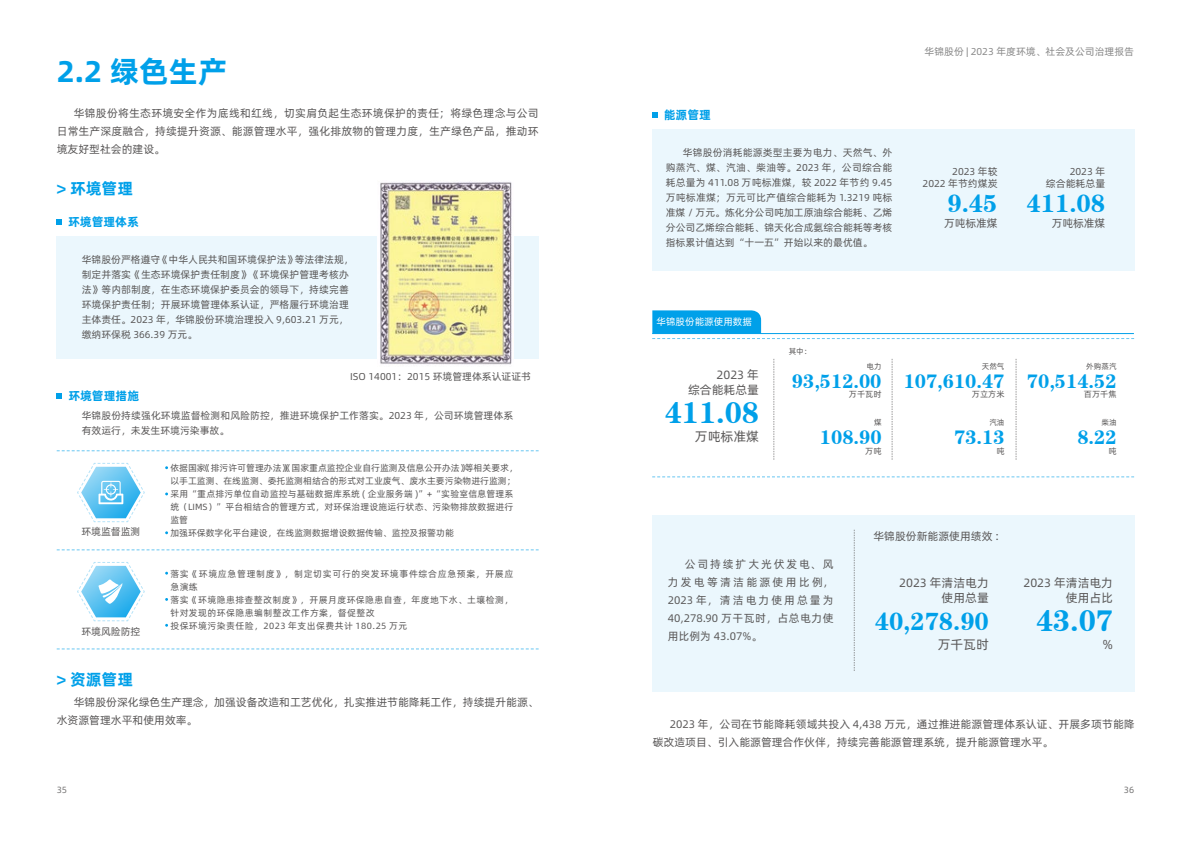
<style>
.page{position:relative;width:1191px;height:842px;background:#fff}
.page>*{position:absolute;margin:0;border:0;box-sizing:border-box;transform-origin:0 0}
.t1{font:30px "FZCHSJW GB1 0";color:#00a0e9}
.t2{font:30px "Alibaba Pu Hui Ti B";color:#00a0e9}
.t3{font:25.1px "FZCHSJW GB1 0";color:#00a0e9}
.t4{font:25px "FZCHSJW GB1 0";color:#00a0e9}
.t5{font:19.6px "FZCHSJW GB1 0";color:#00a0e9}
.t6{font:16px "Alibaba Pu Hui Ti B";color:#00a0e9}
.t7{font:13px "Alibaba Pu Hui Ti R";color:#595757}
.t8{font:12px/15px "Alibaba Pu Hui Ti R";color:#595757;text-align:right}
.t9{font:12px "Alibaba Pu Hui Ti B";color:#00a0e9}
.t10{font:11px/18px "Alibaba Pu Hui Ti R";color:#595757;text-align:justify}
.t11{font:10.9px "Alibaba Pu Hui Ti R";color:#595757}
.t12{font:10px/15px "Alibaba Pu Hui Ti R";color:#595757}
.t13{font:10px "Alibaba Pu Hui Ti R";color:#898989}
.t14{font:9.7px "Alibaba Pu Hui Ti R";color:#fff}
.t15{font:9px/13px "Alibaba Pu Hui Ti R";color:#595757}
.t16{font:9px/13px "Alibaba Pu Hui Ti R";letter-spacing:.05em;color:#595757}
.t17{font:9px "Alibaba Pu Hui Ti R";color:#727171}
.t18{font:8.3px "Alibaba Pu Hui Ti R";color:#595757}
.t19{font:7.7px "Alibaba Pu Hui Ti R";color:#595757}
</style>
<div class="page">
<div style="left:652px;top:515px;width:482px;height:177px;background:#ebf7fd"></div>
<div style="left:57px;top:236px;width:482px;height:123px;background:#ebf7fd"></div>
<div style="left:652px;top:129px;width:482px;height:141px;background:#ebf7fd"></div>
<svg style="left:57px;top:219px;width:5px;height:5px"></svg>
<svg style="left:57px;top:393px;width:5px;height:5px"></svg>
<svg style="left:652px;top:112px;width:5px;height:5px"></svg>
<img style="left:377px;top:182px;width:136px;height:183px">
<svg style="left:57px;top:450px;width:481px;height:1px"></svg>
<svg style="left:57px;top:549px;width:481px;height:1px"></svg>
<svg style="left:57px;top:648px;width:481px;height:1px"></svg>
<svg style="left:77px;top:463px;width:68px;height:60px"></svg>
<svg style="left:77px;top:562px;width:68px;height:60px"></svg>
<svg style="left:652px;top:476px;width:482px;height:1px"></svg>
<svg style="left:652px;top:310px;width:482px;height:29px"></svg>
<svg style="left:773px;top:359px;width:1px;height:101px"></svg>
<svg style="left:892px;top:359px;width:1px;height:101px"></svg>
<svg style="left:854px;top:530px;width:1px;height:141px"></svg>
<svg style="left:1015px;top:359px;width:1px;height:101px"></svg>
<h1 class="t2" style="left:57px;top:48px;width:172px">2.2 绿色生产</h1>
<p class="t10" style="left:57px;top:104px;width:483px;text-indent:17px">华锦股份将生态环境安全作为底线和红线，切实肩负起生态环境保护的责任；将绿色理念与公司日常生产深度融合，持续提升资源、能源管理水平，强化排放物的管理力度，生产绿色产品，推动环境友好型社会的建设。</p>
<h3 class="t6" style="left:57px;top:175px;width:78px">&gt; 环境管理</h3>
<p class="t9" style="left:68px;top:212px;width:72px">环境管理体系</p>
<p class="t12" style="left:82px;top:252px;width:274px">华锦股份严格遵守《中华人民共和国环境保护法》等法律法规，制定并落实《生态环境保护责任制度》《环境保护管理考核办法》等内部制度，在生态环境保护委员会的领导下，持续完善环境保护责任制；开展环境管理体系认证，严格履行环境治理主体责任。2023 年，华锦股份环境治理投入 9,603.21 万元，缴纳环保税 366.39 万元。</p>
<p class="t9" style="left:68px;top:386px;width:72px">环境管理措施</p>
<p class="t12" style="left:350px;top:368px;width:182px">ISO 14001：2015 环境管理体系认证证书</p>
<p class="t12" style="left:82px;top:407px;width:433px">华锦股份持续强化环境监督检测和风险防控，推进环境保护工作落实。2023 年，公司环境管理体系有效运行，未发生环境污染事故。</p>
<p class="t9" style="left:664px;top:105px;width:49px">能源管理</p>
<p class="t12" style="left:666px;top:144px;width:228px;text-align:justify;text-indent:17px">华锦股份消耗能源类型主要为电力、天然气、外购蒸汽、煤、汽油、柴油等。2023 年，公司综合能耗总量为 411.08 万吨标准煤，较 2022 年节约 9.45万吨标准煤；万元可比产值综合能耗为 1.3219 吨标准煤 / 万元。炼化分公司吨加工原油综合能耗、乙烯分公司乙烯综合能耗、锦天化合成氨综合能耗等考核指标累计值达到“十一五”开始以来的最优值。</p>
<p class="t13" style="left:924px;top:44px;width:211px">华锦股份 | 2023 年度环境、社会及公司治理报告</p>
<p class="t12" style="left:922px;top:165px;width:76px;line-height:12.5px;text-align:right">2023 年较<br>2022 年节约煤炭</p>
<h2 class="t3" style="left:947px;top:188px;width:52px">9.45</h2>
<p class="t11" style="left:944px;top:215px;width:55px">万吨标准煤</p>
<p class="t11" style="left:1051px;top:215px;width:55px">万吨标准煤</p>
<p class="t12" style="left:1046px;top:165px;width:61px;line-height:12.5px;text-align:right">2023 年<br>综合能耗总量</p>
<h2 class="t3" style="left:1026px;top:188px;width:80px">411.08</h2>
<p class="t14" style="left:656px;top:315px;width:97px">华锦股份能源使用数据</p>
<p class="t8" style="left:688px;top:367px;width:72px">2023 年<br>综合能耗总量</p>
<h1 class="t1" style="left:665px;top:395px;width:96px">411.08</h1>
<h3 class="t7" style="left:695px;top:427px;width:65px">万吨标准煤</h3>
<p class="t19" style="left:788px;top:346px;width:24px">其中：</p>
<p class="t19" style="left:866px;top:361px;width:17px">电力</p>
<p class="t19" style="left:981px;top:361px;width:24px">天然气</p>
<p class="t19" style="left:1086px;top:361px;width:32px">外购蒸汽</p>
<h3 class="t5" style="left:792px;top:370px;width:91px">93,512.00</h3>
<h3 class="t5" style="left:820px;top:426px;width:63px">108.90</h3>
<p class="t18" style="left:849px;top:388px;width:34px">万千瓦时</p>
<p class="t19" style="left:874px;top:417px;width:9px">煤</p>
<h3 class="t5" style="left:903px;top:370px;width:102px">107,610.47</h3>
<h3 class="t5" style="left:954px;top:426px;width:52px">73.13</h3>
<p class="t18" style="left:972px;top:388px;width:34px">万立方米</p>
<p class="t19" style="left:989px;top:417px;width:17px">汽油</p>
<h3 class="t5" style="left:1027px;top:370px;width:91px">70,514.52</h3>
<h3 class="t5" style="left:1077px;top:426px;width:41px">8.22</h3>
<p class="t18" style="left:1084px;top:388px;width:34px">百万千焦</p>
<p class="t19" style="left:1101px;top:417px;width:17px">柴油</p>
<p class="t18" style="left:865px;top:445px;width:18px">万吨</p>
<p class="t18" style="left:996px;top:445px;width:10px">吨</p>
<p class="t18" style="left:1108px;top:445px;width:10px">吨</p>
<p class="t12" style="left:81px;top:524px;width:61px">环境监督监测</p>
<p class="t12" style="left:81px;top:623px;width:61px">环境风险防控</p>
<h3 class="t6" style="left:57px;top:666px;width:78px">&gt; 资源管理</h3>
<p class="t15" style="left:170px;top:461px;width:349px">依据国家《排污许可管理办法》《国家重点监控企业自行监测及信息公开办法》等相关要求，以手工监测、在线监测、委托监测相结合的形式对工业废气、废水主要污染物进行监测；采用“重点排污单位自动监控与基础数据库系统 ( 企业服务端 )”+“实验室信息管理系统（LIMS）”平台相结合的管理方式，对环保治理设施运行状态、污染物排放数据进行监管<br>加强环保数字化平台建设，在线监测数据增设数据传输、监控及报警功能</p>
<p class="t16" style="left:170px;top:566px;width:344px">落实《环境应急管理制度》，制定切实可行的突发环境事件综合应急预案，开展应急演练<br>落实《环境隐患排查整改制度》，开展月度环保隐患自查，年度地下水、土壤检测，针对发现的环保隐患编制整改工作方案，督促整改<br>投保环境污染责任险，2023 年支出保费共计 180.25 万元</p>
<p class="t8" style="left:899px;top:574px;width:91px">2023 年清洁电力使用总量</p>
<p class="t10" style="left:873px;top:527px;width:127px">华锦股份新能源使用绩效 :</p>
<p class="t10" style="left:667px;top:555px;width:167px;text-indent:17px">公司持续扩大光伏发电、风力发电等清洁能源使用比例，2023 年，清洁电力使用总量为40,278.90 万干瓦时，占总电力使用比例为 43.07%。</p>
<h3 class="t4" style="left:874px;top:607px;width:115px">40,278.90</h3>
<h3 class="t7" style="left:937px;top:634px;width:53px">万千瓦时</h3>
<p class="t8" style="left:1023px;top:574px;width:91px">2023 年清洁电力使用占比</p>
<h1 class="t1" style="left:1036px;top:603px;width:78px">43.07</h1>
<h3 class="t7" style="left:1102px;top:634px;width:12px">%</h3>
<p class="t10" style="left:57px;top:693px;width:483px;text-indent:17px">华锦股份深化绿色生产理念，加强设备改造和工艺优化，扎实推进节能降耗工作，持续提升能源、水资源管理水平和使用效率。</p>
<p class="t10" style="left:652px;top:715px;width:483px;text-indent:17px">2023 年，公司在节能降耗领域共投入 4,438 万元，通过推进能源管理体系认证、开展多项节能降碳改造项目、引入能源管理合作伙伴，持续完善能源管理系统，提升能源管理水平。</p>
<p class="t17" style="left:57px;top:783px;width:12px">35</p>
<p class="t17" style="left:1124px;top:783px;width:12px">36</p>
</div>
